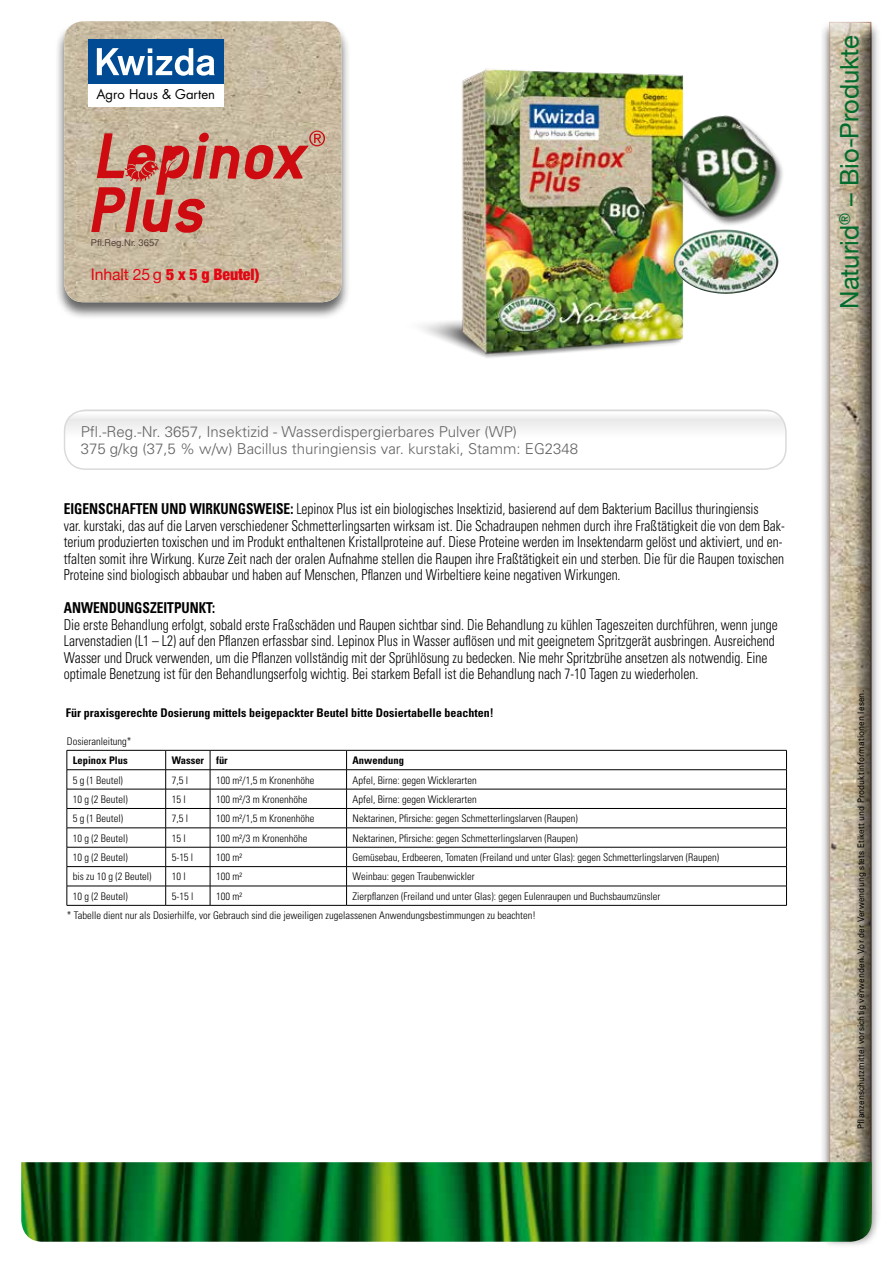
<style>
.page{position:relative;width:893px;height:1263px;background:#fff}
.page>*{position:absolute;margin:0;border:0;box-sizing:border-box;transform-origin:0 0}
.t1{font:25.5px "Helvetica Neue";color:#006b2d}
.t2{font:900 condensed 15.9px "Helvetica Neue";letter-spacing:-.01em;color:#e30613}
.t3{font:300 condensed 15px/16.5px "Univers";color:#000;scale:.9 1}
.t4{font:300 15px/16.5px "Univers";color:#646363}
.t5{font:700 condensed 15px "Univers";color:#000;scale:.9 1}
.t6{font:13.2px "Futura";color:#000}
.t7{font:700 condensed 12px "Univers";color:#000}
.t8{font:300 condensed 10.5px/19.4px "Univers";color:#000}
.t9{font:700 condensed 10.5px "Univers";color:#000}
.t10{font:9.45px "Helvetica Neue";color:#55433b}
.t11{font:9px "Univers";letter-spacing:.02em;color:#000;scale:.9 1}
.s1{font-weight:400;font-stretch:normal}
.s2{font-weight:700}
</style>
<div class="page">
<div style="left:820px;top:21px;width:61px;height:1227px;background:#000;opacity:.6"></div>
<div style="left:826px;top:22px;width:46px;height:1210px;background:#000;opacity:.75"></div>
<svg style="left:67px;top:412px;width:717px;height:56px"></svg>
<div style="left:64px;top:409px;width:723px;height:61px;border:2px solid #dadada;border-radius:21px"></div>
<img style="left:21px;top:1162px;width:851px;height:80px">
<div style="left:55px;top:21px;width:296px;height:299px;background:#000;opacity:.6"></div>
<img style="left:64px;top:21px;width:277px;height:281px">
<div style="left:88px;top:84px;width:136px;height:23px;background:#fff"></div>
<div style="left:88px;top:39px;width:136px;height:45px;background:#004b93"></div>
<svg style="left:97px;top:48px;width:118px;height:28px"></svg>
<img style="left:421px;top:69px;width:263px;height:289px">
<img style="left:672px;top:244px;width:107px;height:50px">
<img style="left:630px;top:102px;width:153px;height:142px">
<svg style="left:245px;top:131px;width:80px;height:48px;background:#c98071"></svg>
<svg style="left:91px;top:133px;width:148px;height:100px;background:#c87d6e"></svg>
<hr style="left:67px;top:750px;width:99px;height:1px;background:#000">
<hr style="left:166px;top:750px;width:44px;height:1px;background:#000">
<hr style="left:210px;top:750px;width:137px;height:1px;background:#000">
<hr style="left:347px;top:750px;width:440px;height:1px;background:#000">
<hr style="left:210px;top:769px;width:137px;height:1px;background:#000">
<hr style="left:210px;top:808px;width:137px;height:1px;background:#000">
<hr style="left:210px;top:847px;width:137px;height:1px;background:#000">
<hr style="left:67px;top:769px;width:99px;height:1px;background:#000">
<hr style="left:166px;top:769px;width:44px;height:1px;background:#000">
<hr style="left:347px;top:769px;width:440px;height:1px;background:#000">
<hr style="left:67px;top:789px;width:99px;height:1px;background:#000">
<hr style="left:166px;top:789px;width:44px;height:1px;background:#000">
<hr style="left:210px;top:789px;width:137px;height:1px;background:#000">
<hr style="left:347px;top:789px;width:440px;height:1px;background:#000">
<hr style="left:67px;top:808px;width:99px;height:1px;background:#000">
<hr style="left:166px;top:808px;width:44px;height:1px;background:#000">
<hr style="left:347px;top:808px;width:440px;height:1px;background:#000">
<hr style="left:67px;top:827px;width:99px;height:1px;background:#000">
<hr style="left:166px;top:827px;width:44px;height:1px;background:#000">
<hr style="left:210px;top:827px;width:137px;height:1px;background:#000">
<hr style="left:347px;top:827px;width:440px;height:1px;background:#000">
<hr style="left:67px;top:847px;width:99px;height:1px;background:#000">
<hr style="left:166px;top:847px;width:44px;height:1px;background:#000">
<hr style="left:347px;top:847px;width:440px;height:1px;background:#000">
<hr style="left:67px;top:866px;width:99px;height:1px;background:#000">
<hr style="left:166px;top:866px;width:44px;height:1px;background:#000">
<hr style="left:210px;top:866px;width:137px;height:1px;background:#000">
<hr style="left:347px;top:866px;width:440px;height:1px;background:#000">
<hr style="left:67px;top:886px;width:99px;height:1px;background:#000">
<svg style="left:67px;top:750px;width:1px;height:155px"></svg>
<hr style="left:166px;top:886px;width:44px;height:1px;background:#000">
<svg style="left:165px;top:750px;width:1px;height:155px"></svg>
<hr style="left:210px;top:886px;width:137px;height:1px;background:#000">
<svg style="left:210px;top:750px;width:1px;height:155px"></svg>
<hr style="left:347px;top:886px;width:440px;height:1px;background:#000">
<svg style="left:346px;top:750px;width:1px;height:155px"></svg>
<svg style="left:786px;top:750px;width:1px;height:155px"></svg>
<hr style="left:67px;top:905px;width:99px;height:1px;background:#000">
<hr style="left:166px;top:905px;width:44px;height:1px;background:#000">
<hr style="left:210px;top:905px;width:137px;height:1px;background:#000">
<hr style="left:347px;top:905px;width:440px;height:1px;background:#000">
<p class="t6" style="left:96px;top:85px;width:120px">Agro Haus &amp; Garten</p>
<p class="t10" style="left:91px;top:237px;width:70px">Pfl.Reg.Nr. 3657</p>
<p class="t2" style="left:91px;top:261px;width:170px"><span class="s1">Inhalt 25 g</span> 5 x 5 g Beutel)</p>
<p class="t4" style="left:81px;top:424px;width:499px">Pfl.‑Reg.‑Nr. 3657, Insektizid - Wasserdispergierbares Pulver (WP)<br>375 g/kg (37,5 % w/w) Bacillus thuringiensis var. kurstaki, Stamm: EG2348</p>
<p class="t3" style="left:64px;top:501px;width:803px"><span class="s2">EIGENSCHAFTEN UND WIRKUNGSWEISE:</span> Lepinox Plus ist ein biologisches Insektizid, basierend auf dem Bakterium Bacillus thuringiensis<br>var. kurstaki, das auf die Larven verschiedener Schmetterlingsarten wirksam ist. Die Schadraupen nehmen durch ihre Fraßtätigkeit die von dem Bak&shy;terium produzierten toxischen und im Produkt enthaltenen Kristallproteine auf. Diese Proteine werden im Insektendarm gelöst und aktiviert, und en&shy;tfalten somit ihre Wirkung. Kurze Zeit nach der oralen Aufnahme stellen die Raupen ihre Fraßtätigkeit ein und sterben. Die für die Raupen toxischen Proteine sind biologisch abbaubar und haben auf Menschen, Pflanzen und Wirbeltiere keine negativen Wirkungen.</p>
<p class="t5" style="left:64px;top:599px;width:170px">ANWENDUNGSZEITPUNKT:</p>
<p class="t3" style="left:64px;top:616px;width:795px">Die erste Behandlung erfolgt, sobald erste Fraßschäden und Raupen sichtbar sind. Die Behandlung zu kühlen Tageszeiten durchführen, wenn junge Larvenstadien (L1 – L2) auf den Pflanzen erfassbar sind. Lepinox Plus in Wasser auflösen und mit geeignetem Spritzgerät ausbringen. Ausreichend Wasser und Druck verwenden, um die Pflanzen vollständig mit der Sprühlösung zu bedecken. Nie mehr Spritzbrühe ansetzen als notwendig. Eine optimale Benetzung ist für den Behandlungserfolg wichtig. Bei starkem Befall ist die Behandlung nach 7-10 Tagen zu wiederholen.</p>
<p class="t7" style="left:66px;top:705px;width:429px">Für praxisgerechte Dosierung mittels beigepackter Beutel bitte Dosiertabelle beachten!</p>
<p class="t8" style="left:67px;top:731px;width:66px">Dosieranleitung*</p>
<p class="t9" style="left:73px;top:754px;width:56px">Lepinox Plus</p>
<p class="t9" style="left:172px;top:754px;width:58px">Wasser für</p>
<p class="t9" style="left:353px;top:754px;width:53px">Anwendung</p>
<p class="t8" style="left:73px;top:770px;width:52px">5 g (1 Beutel)</p>
<p class="t8" style="left:172px;top:770px;width:18px">7,5 l</p>
<p class="t8" style="left:216px;top:770px;width:100px">100 m²/1,5 m Kronenhöhe</p>
<p class="t8" style="left:353px;top:770px;width:126px">Apfel, Birne: gegen Wicklerarten</p>
<p class="t8" style="left:73px;top:789px;width:56px">10 g (2 Beutel)</p>
<p class="t8" style="left:172px;top:789px;width:15px">15 l</p>
<p class="t8" style="left:216px;top:789px;width:93px">100 m²/3 m Kronenhöhe</p>
<p class="t8" style="left:353px;top:789px;width:126px">Apfel, Birne: gegen Wicklerarten</p>
<p class="t8" style="left:73px;top:809px;width:52px">5 g (1 Beutel)</p>
<p class="t8" style="left:172px;top:809px;width:18px">7,5 l</p>
<p class="t8" style="left:216px;top:809px;width:100px">100 m²/1,5 m Kronenhöhe</p>
<p class="t8" style="left:353px;top:809px;width:227px">Nektarinen, Pfirsiche: gegen Schmetterlingslarven (Raupen)</p>
<p class="t8" style="left:73px;top:828px;width:56px">10 g (2 Beutel)</p>
<p class="t8" style="left:172px;top:828px;width:15px">15 l</p>
<p class="t8" style="left:216px;top:828px;width:93px">100 m²/3 m Kronenhöhe</p>
<p class="t8" style="left:353px;top:828px;width:227px">Nektarinen, Pfirsiche: gegen Schmetterlingslarven (Raupen)</p>
<p class="t8" style="left:73px;top:848px;width:56px">10 g (2 Beutel)</p>
<p class="t8" style="left:172px;top:848px;width:23px">5-15 l</p>
<p class="t8" style="left:216px;top:848px;width:28px">100 m²</p>
<p class="t8" style="left:353px;top:848px;width:368px">Gemüsebau, Erdbeeren, Tomaten (Freiland und unter Glas): gegen Schmetterlingslarven (Raupen)</p>
<p class="t8" style="left:73px;top:867px;width:80px">bis zu 10 g (2 Beutel)</p>
<p class="t8" style="left:172px;top:867px;width:15px">10 l</p>
<p class="t8" style="left:216px;top:867px;width:28px">100 m²</p>
<p class="t8" style="left:353px;top:867px;width:124px">Weinbau: gegen Traubenwickler</p>
<p class="t8" style="left:73px;top:886px;width:56px">10 g (2 Beutel)</p>
<p class="t8" style="left:172px;top:886px;width:23px">5-15 l</p>
<p class="t8" style="left:216px;top:886px;width:28px">100 m²</p>
<p class="t8" style="left:67px;top:886px;width:595px;text-indent:286px">Zierpflanzen (Freiland und unter Glas): gegen Eulenraupen und Buchsbaumzünsler * Tabelle dient nur als Dosierhilfe, vor Gebrauch sind die jeweiligen zugelassenen Anwendungsbestimmungen zu beachten!</p>
<h1 class="t1" style="left:834px;top:309px;width:275px;rotate:-90deg">Naturid<sup>®</sup> – Bio-Produkte</h1>
<p class="t11" style="left:856px;top:1129px;width:489px;rotate:-90deg">Pflanzenschutzmittel vorsichtig verwenden. Vor der Verwendung stets Etikett und Produktinformationen lesen.</p>
</div>
